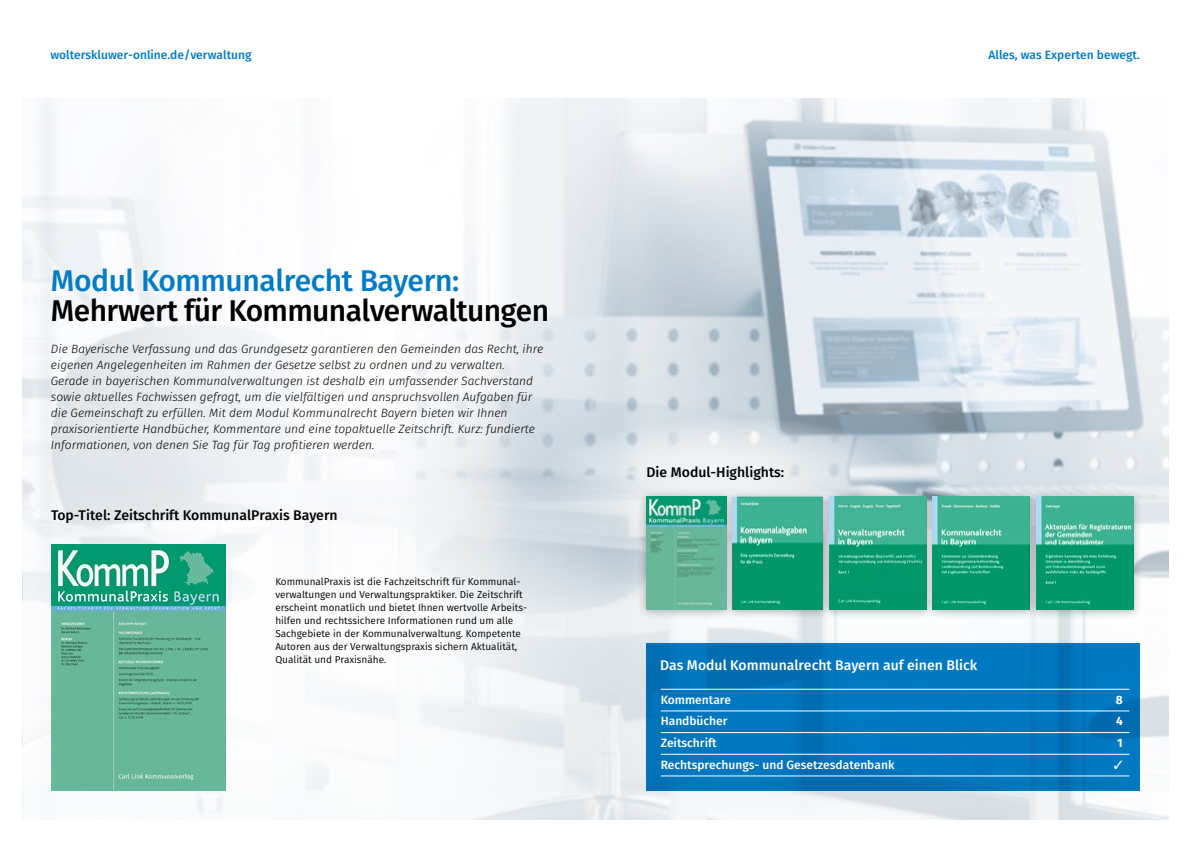
<style>
.page{position:relative;width:1191px;height:842px;background:#fff}
.page>*{position:absolute;margin:0;border:0;box-sizing:border-box;transform-origin:0 0}
.t1{font:500 30px "Fira Sans";letter-spacing:-.02em;color:#000}
.t2{font:500 30px "Fira Sans";letter-spacing:-.015em;color:#007bc4}
.t3{font:500 14px "Fira Sans";color:#000}
.t4{font:500 14px "Fira Sans";color:#fff}
.t5{font:italic 300 12px/16px "Fira Sans";color:#000}
.t6{font:500 12px "Fira Sans";color:#fff}
.t7{font:500 12px "Fira Sans";color:#007bc4}
.t8{font:700 12px "Fira Sans";color:#fff}
.t9{font:10px/13px "Fira Sans";color:#000}
</style>
<div class="page">
<img style="left:23px;top:99px;width:1145px;height:382px">
<svg style="left:544px;top:418px;width:373px;height:119px;background:#d9e1e6"></svg>
<svg style="left:23px;top:481px;width:1145px;height:338px;fill:#f6f7f8"></svg>
<svg style="left:646px;top:643px;width:494px;height:148px;background:#0276bc"></svg>
<hr style="left:660px;top:689px;width:469px;height:1px;background:#fff">
<hr style="left:660px;top:711px;width:469px;height:1px;background:#fff">
<hr style="left:660px;top:732px;width:469px;height:1px;background:#fff">
<hr style="left:660px;top:754px;width:469px;height:1px;background:#fff">
<hr style="left:660px;top:776px;width:469px;height:1px;background:#fff">
<img style="left:51px;top:544px;width:175px;height:247px">
<div style="left:724px;top:490px;width:107px;height:129px;background:#000;opacity:.3"></div>
<img style="left:736px;top:497px;width:83px;height:112px">
<div style="left:923px;top:488px;width:116px;height:132px;background:#000;opacity:.3"></div>
<img style="left:935px;top:497px;width:91px;height:112px">
<div style="left:819px;top:488px;width:116px;height:132px;background:#000;opacity:.3"></div>
<img style="left:829px;top:497px;width:97px;height:112px">
<div style="left:1026px;top:488px;width:116px;height:132px;background:#000;opacity:.3"></div>
<img style="left:1036px;top:497px;width:97px;height:112px">
<div style="left:637px;top:488px;width:99px;height:132px;background:#000;opacity:.3"></div>
<img style="left:646px;top:497px;width:80px;height:112px">
<svg style="left:1114px;top:760px;width:8px;height:9px"></svg>
<p class="t7" style="left:51px;top:45px;width:202px">wolterskluwer-online.de/verwaltung</p>
<p class="t7" style="left:988px;top:45px;width:153px">Alles, was Experten bewegt.</p>
<h1 class="t2" style="left:51px;top:256px;width:410px">Modul Kommunalrecht Bayern:</h1>
<h1 class="t1" style="left:51px;top:286px;width:500px">Mehrwert für Kommunalverwaltungen</h1>
<p class="t5" style="left:51px;top:341px;width:494px">Die Bayerische Verfassung und das Grundgesetz garantieren den Gemeinden das Recht, ihre eigenen Angelegenheiten im Rahmen der Gesetze selbst zu ordnen und zu verwalten.<br>Gerade in bayerischen Kommunalverwaltungen ist deshalb ein umfassender Sachverstand sowie aktuelles Fachwissen gefragt, um die vielfältigen und anspruchsvollen Aufgaben für die Gemeinschaft zu erfüllen. Mit dem Modul Kommunalrecht Bayern bieten wir Ihnen praxisorientierte Handbücher, Kommentare und eine topaktuelle Zeitschrift. Kurz: fundierte Informationen, von denen Sie Tag für Tag profitieren werden.</p>
<p class="t3" style="left:51px;top:504px;width:288px">Top-Titel: Zeitschrift KommunalPraxis Bayern</p>
<p class="t9" style="left:275px;top:575px;width:252px">KommunalPraxis ist die Fachzeitschrift für Kommunal&shy;verwaltungen und Verwaltungspraktiker. Die Zeitschrift erscheint monatlich und bietet Ihnen wertvolle Arbeits&shy;hilfen und rechtssichere Informationen rund um alle Sachgebiete in der Kommunalverwaltung. Kompetente Autoren aus der Verwaltungspraxis sichern Aktualität, Qualität und Praxisnähe.</p>
<p class="t3" style="left:646px;top:460px;width:139px">Die Modul-Highlights:</p>
<p class="t4" style="left:660px;top:654px;width:318px">Das Modul Kommunalrecht Bayern auf einen Blick</p>
<p class="t6" style="left:660px;top:690px;width:72px">Kommentare</p>
<p class="t8" style="left:1116px;top:689px;width:8px">8</p>
<p class="t6" style="left:660px;top:711px;width:68px">Handbücher</p>
<p class="t8" style="left:1116px;top:711px;width:8px">4</p>
<p class="t6" style="left:660px;top:733px;width:57px">Zeitschrift</p>
<p class="t8" style="left:1117px;top:733px;width:7px">1</p>
<p class="t6" style="left:660px;top:755px;width:235px">Rechtsprechungs- und Gesetzesdatenbank</p>
</div>
